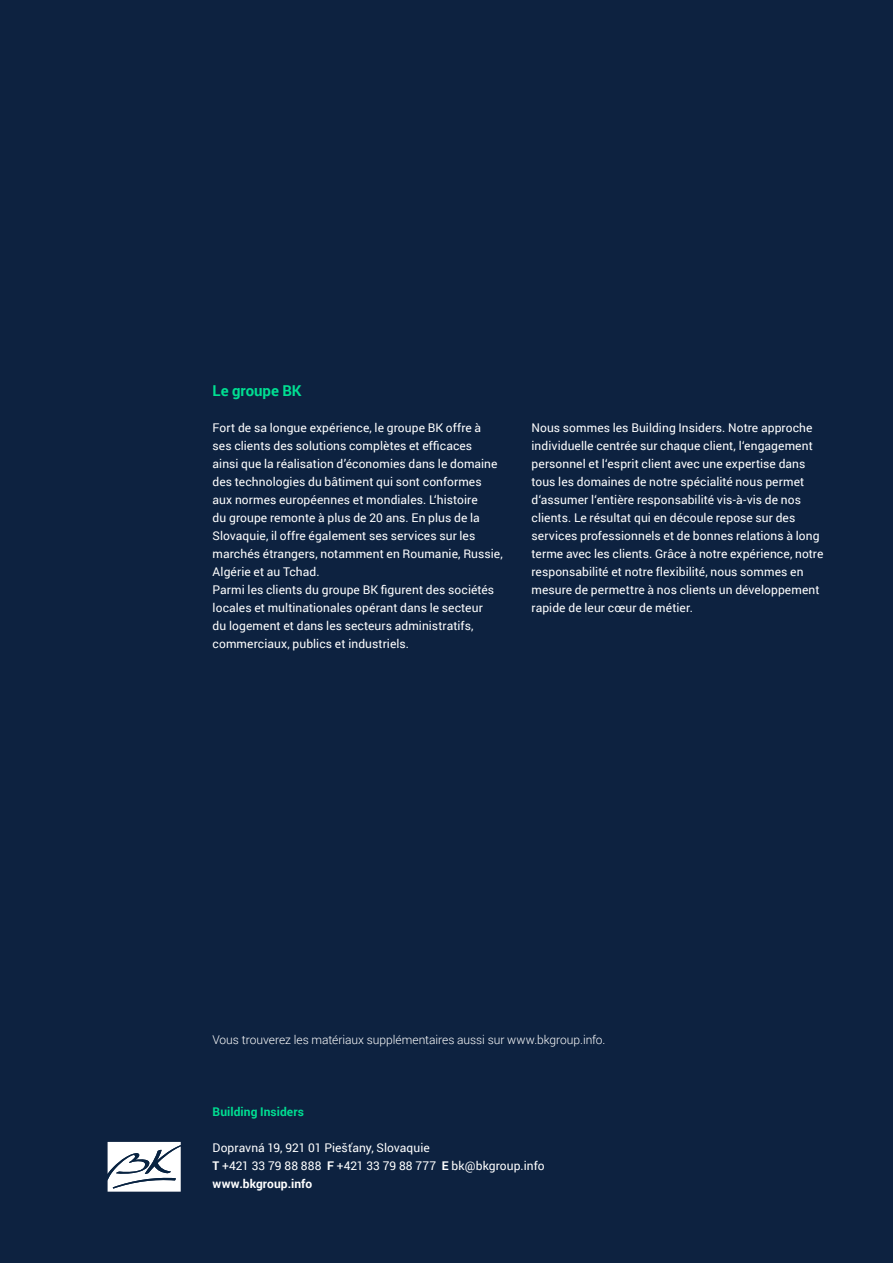
<style>
.page{position:relative;width:893px;height:1263px;background:#0d2240}
.page>*{position:absolute;margin:0;border:0;box-sizing:border-box;transform-origin:0 0}
.t1{font:700 15px "Roboto";color:#00df92}
.t2{font:12px/18px "Roboto";letter-spacing:.005em;color:#fff}
.t3{font:300 12px "Roboto";color:#fff}
.t4{font:700 12px "Roboto";letter-spacing:.005em;color:#00df92}
.s1{font-weight:700}
</style>
<div class="page">
<svg style="left:108px;top:1142px;width:73px;height:50px;background:#d4d8dd"></svg>
<p class="t1" style="left:213px;top:380px;width:91px">Le groupe BK</p>
<p class="t2" style="left:213px;top:418px;width:292px">Fort de sa longue expérience, le groupe BK offre à ses clients des solutions complètes et efficaces<br>ainsi que la réalisation d’économies dans le domaine des technologies du bâtiment qui sont conformes aux normes européennes et mondiales. L‘histoire<br>du groupe remonte à plus de 20 ans. En plus de la Slovaquie, il offre également ses services sur les marchés étrangers, notamment en Roumanie, Russie, Algérie et au Tchad.<br>Parmi les clients du groupe BK figurent des sociétés locales et multinationales opérant dans le secteur<br>du logement et dans les secteurs administratifs, commerciaux, publics et industriels.</p>
<p class="t2" style="left:531px;top:418px;width:293px">Nous sommes les Building Insiders. Notre approche individuelle centrée sur chaque client, l‘engagement personnel et l‘esprit client avec une expertise dans tous les domaines de notre spécialité nous permet d‘assumer l‘entière responsabilité vis-à-vis de nos clients. Le résultat qui en découle repose sur des services professionnels et de bonnes relations à long terme avec les clients. Grâce à notre expérience, notre responsabilité et notre flexibilité, nous sommes en mesure de permettre à nos clients un développement rapide de leur cœur de métier.</p>
<p class="t3" style="left:213px;top:1031px;width:394px">Vous trouverez les matériaux supplémentaires aussi sur www.bkgroup.info.</p>
<p class="t4" style="left:213px;top:1103px;width:93px">Building Insiders</p>
<p class="t2" style="left:213px;top:1138px;width:333px">Dopravná 19, 921 01 Piešťany, Slovaquie<br><span class="s1">T</span> +421 33 79 88 888 <span class="s1">F</span> +421 33 79 88 777 <span class="s1">E</span> bk@bkgroup.info <span class="s1">www.bkgroup.info</span></p>
</div>
